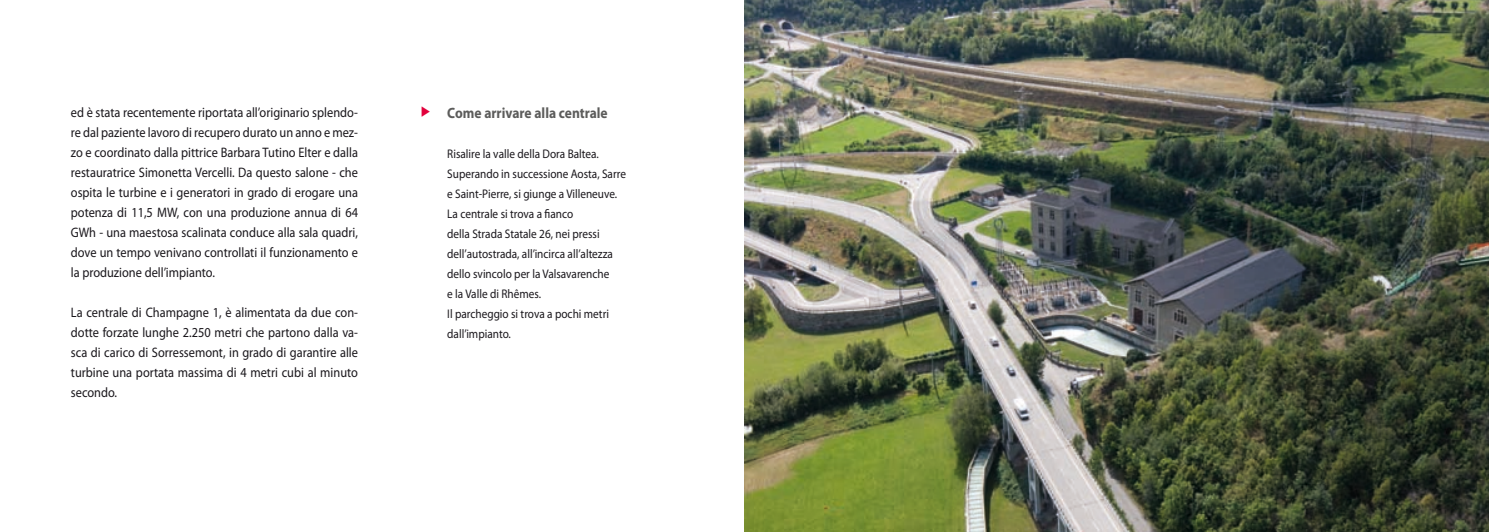
<style>
.page{position:relative;width:1489px;height:532px;background:#fff}
.page>*{position:absolute;margin:0;border:0;box-sizing:border-box;transform-origin:0 0}
.t1{font:700 15px "Myriad Pro";color:#5c5c5b;scale:.9 1}
.t2{font:13.75px/20px "Myriad Pro";color:#1a171c;text-align:justify;scale:.9 1}
.t3{font:12.5px/20px "Myriad Pro";color:#1a171c;scale:.9 1}
</style>
<div class="page">
<img style="left:744px;top:0;width:744px;height:531px">
<p class="t2" style="left:71px;top:102px;width:320px">ed è stata recentemente riportata all’originario splendo&shy;re dal paziente lavoro di recupero durato un anno e mez&shy;zo e coordinato dalla pittrice Barbara Tutino Elter e dalla restauratrice Simonetta Vercelli. Da questo salone - che ospita le turbine e i generatori in grado di erogare una potenza di 11,5 MW, con una produzione annua di 64<br>GWh - una maestosa scalinata conduce alla sala quadri, dove un tempo venivano controllati il funzionamento e la produzione dell’impianto.</p>
<p class="t2" style="left:71px;top:302px;width:320px">La centrale di Champagne 1, è alimentata da due con&shy;dotte forzate lunghe 2.250 metri che partono dalla va&shy;sca di carico di Sorressemont, in grado di garantire alle turbine una portata massima di 4 metri cubi al minuto secondo.</p>
<p class="t1" style="left:447px;top:103px;width:180px">Come arrivare alla centrale</p>
<p class="t3" style="left:447px;top:143px;width:200px">Risalire la valle della Dora Baltea.<br>Superando in successione Aosta, Sarre e Saint-Pierre, si giunge a Villeneuve.<br>La centrale si trova a fianco<br>della Strada Statale 26, nei pressi dell’autostrada, all’incirca all’altezza dello svincolo per la Valsavarenche<br>e la Valle di Rhêmes.<br>Il parcheggio si trova a pochi metri dall’impianto.</p>
</div>
